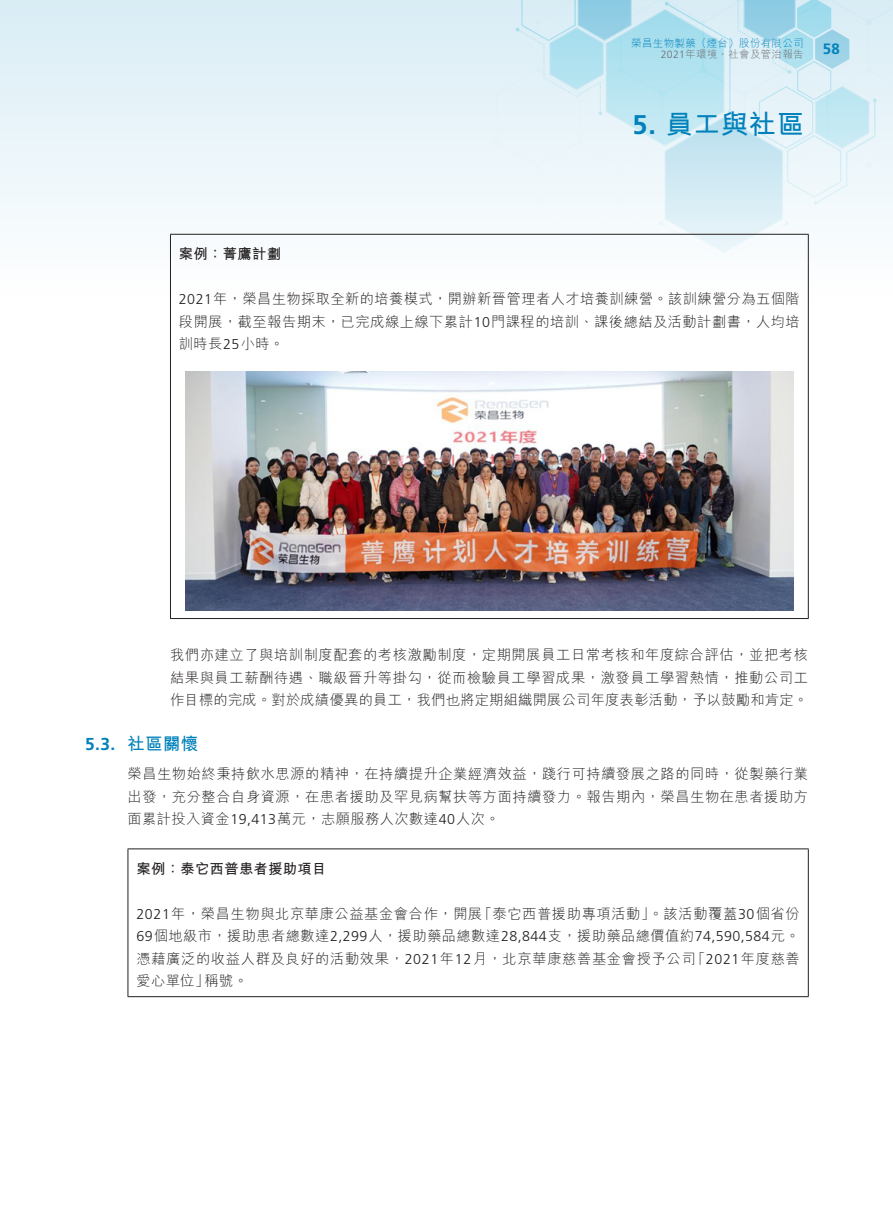
<style>
.page{position:relative;width:893px;height:1212px;background:#fff}
.page>*{position:absolute;margin:0;border:0;box-sizing:border-box;transform-origin:0 0}
.t1{font:700 27px "M Hei HK";letter-spacing:.03em;color:#0081bb}
.t2{font:700 17.25px "M Hei HK";color:#0081bb}
.t3{font:700 17.25px "Frutiger LT Std";color:#0081bb}
.t4{font:700 15px "Frutiger LT Std";color:#0081bb}
.t5{font:300 14.25px/22.5px "M Hei HK";letter-spacing:.035em;color:#231f20;text-align:justify}
.t6{font:700 14.25px "M Hei HK";letter-spacing:.03em;color:#231f20}
.t7{font:300 10.5px "M Hei HK";letter-spacing:.03em;color:#0081bb}
.t8{font:300 10.5px "M Hei HK";letter-spacing:.03em;color:#6c6d70}
.s1{font-family:"Frutiger LT Std"}
</style>
<div class="page">
<div style="left:0;top:0;width:893px;height:301px;background:linear-gradient(to bottom,#d9edf5,#fff)"></div>
<img style="left:435px;top:0;width:458px;height:301px">
<hr style="left:170px;top:234px;width:639px;height:1px;background:#231f20">
<hr style="left:170px;top:235px;width:1px;height:383px;background:#231f20">
<hr style="left:808px;top:235px;width:1px;height:383px;background:#231f20">
<hr style="left:170px;top:618px;width:639px;height:1px;background:#231f20">
<img style="left:185px;top:371px;width:609px;height:239px">
<hr style="left:128px;top:848px;width:681px;height:1px;background:#231f20">
<hr style="left:128px;top:849px;width:1px;height:147px;background:#231f20">
<hr style="left:808px;top:849px;width:1px;height:147px;background:#231f20">
<hr style="left:128px;top:996px;width:681px;height:1px;background:#231f20">
<p class="t7" style="left:631px;top:38px;width:174px">榮昌生物製藥（煙台）股份有限公司</p>
<p class="t4" style="left:823px;top:40px;width:19px">58</p>
<p class="t8" style="left:661px;top:49px;width:144px"><span class="s1">2021</span>年環境、社會及管治報告</p>
<h1 class="t1" style="left:633px;top:104px;width:173px"><span class="s1">5.</span> 員工與社區</h1>
<p class="t6" style="left:179px;top:244px;width:104px">案例：菁鷹計劃</p>
<p class="t5" style="left:179px;top:287px;width:622px"><span class="s1">2021</span>年，榮昌生物採取全新的培養模式，開辦新晉管理者人才培養訓練營。該訓練營分為五個階段開展，截至報告期末，已完成線上線下累計<span class="s1">10</span>門課程的培訓、課後總結及活動計劃書，人均培訓時長<span class="s1">25</span>小時。</p>
<p class="t3" style="left:85px;top:734px;width:32px">5.3.</p>
<p class="t5" style="left:170px;top:644px;width:640px">我們亦建立了與培訓制度配套的考核激勵制度，定期開展員工日常考核和年度綜合評估，並把考核結果與員工薪酬待遇、職級晉升等掛勾，從而檢驗員工學習成果，激發員工學習熱情，推動公司工作目標的完成。對於成績優異的員工，我們也將定期組織開展公司年度表彰活動，予以鼓勵和肯定。</p>
<p class="t2" style="left:128px;top:731px;width:72px">社區關懷</p>
<p class="t5" style="left:128px;top:762px;width:682px">榮昌生物始終秉持飲水思源的精神，在持續提升企業經濟效益，踐行可持續發展之路的同時，從製藥行業出發，充分整合自身資源，在患者援助及罕見病幫扶等方面持續發力。報告期內，榮昌生物在患者援助方面累計投入資金<span class="s1">19,413</span>萬元，志願服務人次數達<span class="s1">40</span>人次。</p>
<p class="t6" style="left:136px;top:858px;width:192px">案例：泰它西普患者援助項目</p>
<p class="t5" style="left:478px;top:902px;width:324px">「泰它西普援助專項活動」。該活動覆蓋<span class="s1">30</span>個省份</p>
<p class="t5" style="left:136px;top:902px;width:348px"><span class="s1">2021</span>年，榮昌生物與北京華康公益基金會合作，開展</p>
<p class="t5" style="left:136px;top:925px;width:665px"><span class="s1">69</span>個地級市，援助患者總數達<span class="s1">2,299</span>人，援助藥品總數達<span class="s1">28,844</span>支，援助藥品總價值約<span class="s1">74,590,584</span>元。</p>
<p class="t5" style="left:691px;top:947px;width:110px">「<span class="s1">2021</span>年度慈善</p>
<p class="t5" style="left:204px;top:947px;width:493px;text-indent:-68px">憑藉廣泛的收益人群及良好的活動效果，<span class="s1">2021</span>年<span class="s1">12</span>月，北京華康慈善基金會授予公司稱號。</p>
<p class="t5" style="left:136px;top:970px;width:74px">愛心單位」</p>
</div>
